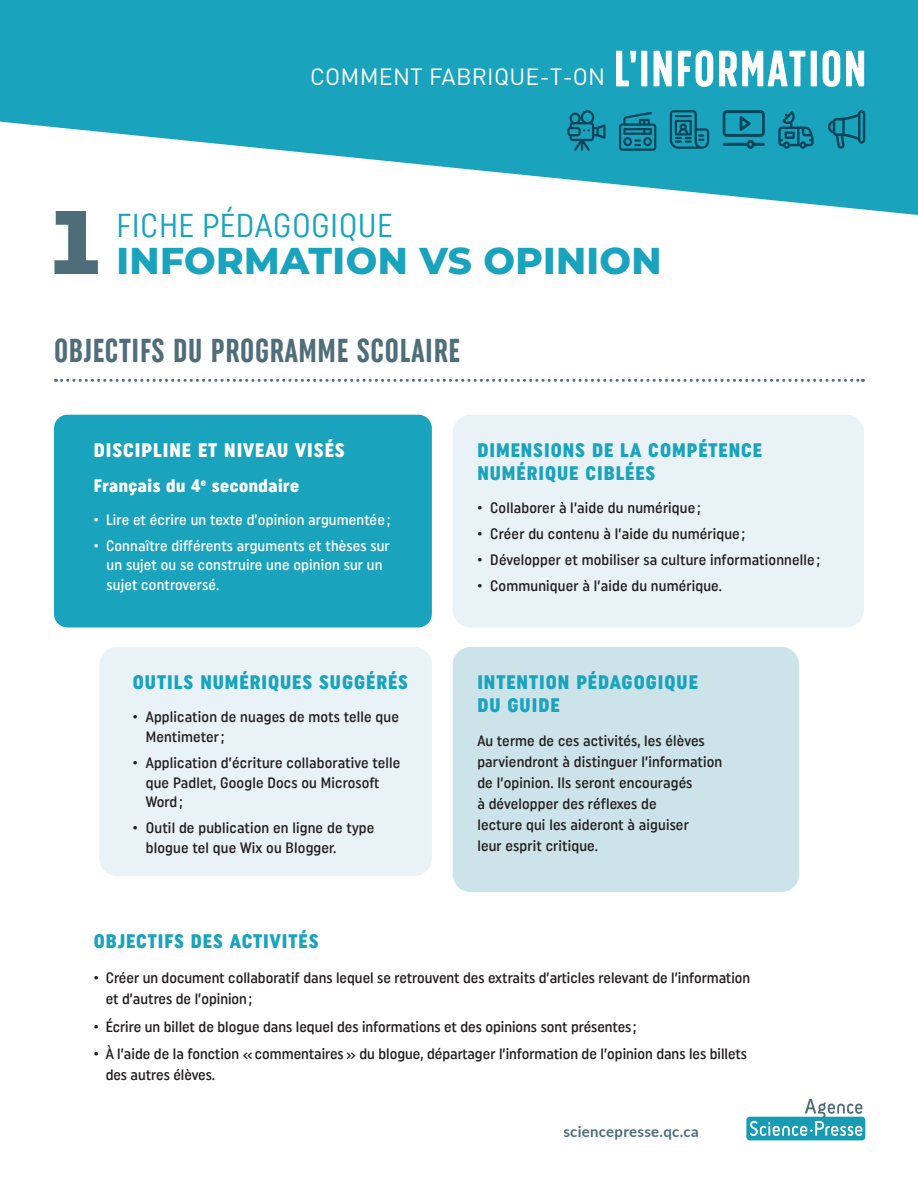
<style>
.page{position:relative;width:918px;height:1188px;background:#fff}
.page>*{position:absolute;margin:0;border:0;box-sizing:border-box;transform-origin:0 0}
.t1{font:800 90px "Montserrat";color:#4e6d79}
.Titre_1{font:51px "SS Nickson Six";letter-spacing:.02em;color:#fff}
.t2{font:800 37.35px "Montserrat";letter-spacing:.01em;color:#19a3bd}
.Titre_1-2{font:33px "Uniform Extra Condensed 3";letter-spacing:.02em;color:#506d7a}
.t3{font:33px "Uniform Condensed 6";letter-spacing:.01em;color:#19a3bd}
.t4{font:23.25px "DINOT";letter-spacing:.01em;color:#fff}
.Titre_3{font:19.5px/22.5px "Uniform Condensed 3";letter-spacing:.05em;color:#19a3bd}
.Titre_3-2{font:19.5px "Uniform Condensed 3";letter-spacing:.05em;color:#fff}
.t5{font:18px "Uniform Condensed 3";letter-spacing:.03em;color:#fff}
.t6{font:15px/21px "Uniform Condensed 2";letter-spacing:.01em;color:#231f20}
.t7{font:15px/19.5px "Uniform Condensed 2";letter-spacing:.01em;color:#fff}
.t8{font:700 15px "Lato";letter-spacing:.02em;color:#4e6d79}
</style>
<div class="page">
<svg style="left:0;top:0;width:918px;height:215px;fill:#19a3bd"></svg>
<svg style="left:567px;top:110px;width:39px;height:41px;background:#13849d"></svg>
<svg style="left:619px;top:112px;width:37px;height:39px"></svg>
<svg style="left:670px;top:110px;width:39px;height:39px;background:#117a92"></svg>
<svg style="left:723px;top:110px;width:42px;height:39px;background:#128199"></svg>
<svg style="left:778px;top:111px;width:36px;height:38px"></svg>
<svg style="left:828px;top:110px;width:37px;height:39px"></svg>
<div style="left:54px;top:415px;width:378px;height:212px;background:#19a3bd;border-radius:14px"></div>
<div style="left:99px;top:647px;width:333px;height:229px;background:#e9f3f7;border-radius:18px"></div>
<div style="left:453px;top:415px;width:411px;height:212px;background:#e9f3f7;border-radius:18px"></div>
<div style="left:453px;top:647px;width:346px;height:245px;background:#cce3ea;border-radius:18px"></div>
<svg style="left:56px;top:379px;width:807px;height:3px"></svg>
<div style="left:746px;top:1117px;width:119px;height:23px;background:#179cb4;border-radius:3px"></div>
<svg style="left:750px;top:1099px;width:112px;height:37px"></svg>
<p class="t4" style="left:310px;top:61px;width:297px">COMMENT FABRIQUE-T-ON</p>
<p class="Titre_1" style="left:613px;top:38px;width:255px">L'INFORMATION</p>
<p class="t1" style="left:43px;top:176px;width:65px">1</p>
<p class="t3" style="left:117px;top:205px;width:278px">FICHE PÉDAGOGIQUE</p>
<p class="t2" style="left:117px;top:233px;width:547px">INFORMATION VS OPINION</p>
<p class="Titre_1-2" style="left:54px;top:332px;width:408px">OBJECTIFS DU PROGRAMME SCOLAIRE</p>
<p class="Titre_3-2" style="left:94px;top:439px;width:252px">DISCIPLINE ET NIVEAU VISÉS</p>
<p class="t5" style="left:94px;top:475px;width:207px">Français du 4<sup>e</sup> secondaire</p>
<p class="t7" style="left:94px;top:509px;width:298px">• Lire et écrire un texte d’opinion argumentée ;</p>
<p class="t7" style="left:107px;top:536px;width:285px;text-indent:-13px">• Connaître différents arguments et thèses sur un sujet ou se construire une opinion sur un sujet controversé.</p>
<p class="Titre_3" style="left:477px;top:439px;width:286px">DIMENSIONS DE LA COMPÉTENCE<br>NUMÉRIQUE CIBLÉES</p>
<p class="t6" style="left:477px;top:497px;width:225px">• Collaborer à l’aide du numérique ;</p>
<p class="t6" style="left:477px;top:523px;width:269px">• Créer du contenu à l’aide du numérique ;</p>
<p class="t6" style="left:477px;top:549px;width:344px">• Développer et mobiliser sa culture informationnelle ;</p>
<p class="t6" style="left:477px;top:575px;width:246px">• Communiquer à l’aide du numérique.</p>
<p class="Titre_3" style="left:133px;top:671px;width:277px">OUTILS NUMÉRIQUES SUGGÉRÉS</p>
<p class="t6" style="left:146px;top:707px;width:255px;line-height:19.5px;text-indent:-13px">• Application de nuages de mots telle que<br>Mentimeter;</p>
<p class="t6" style="left:146px;top:753px;width:256px;line-height:19.5px;text-indent:-13px">• Application d’écriture collaborative telle que Padlet, Google Docs ou Microsoft<br>Word ;</p>
<p class="t6" style="left:146px;top:818px;width:230px;line-height:19.5px;text-indent:-13px">• Outil de publication en ligne de type blogue tel que Wix ou Blogger.</p>
<p class="Titre_3" style="left:477px;top:671px;width:222px">INTENTION PÉDAGOGIQUE<br>DU GUIDE</p>
<p class="t6" style="left:477px;top:730px;width:246px">Au terme de ces activités, les élèves parviendront à distinguer l’information de l’opinion. Ils seront encouragés<br>à développer des réflexes de<br>lecture qui les aideront à aiguiser<br>leur esprit critique.</p>
<p class="Titre_3" style="left:94px;top:930px;width:226px">OBJECTIFS DES ACTIVITÉS</p>
<p class="t6" style="left:106px;top:967px;width:646px;text-indent:-12px">• Créer un document collaboratif dans lequel se retrouvent des extraits d’articles relevant de l’information et d’autres de l’opinion;</p>
<p class="t6" style="left:94px;top:1016px;width:544px">• Écrire un billet de blogue dans lequel des informations et des opinions sont présentes ;</p>
<p class="t6" style="left:106px;top:1043px;width:643px;text-indent:-12px">• À l’aide de la fonction «commentaires» du blogue, départager l’information de l’opinion dans les billets des autres élèves.</p>
<p class="t8" style="left:563px;top:1120px;width:137px">sciencepresse.qc.ca</p>
</div>
